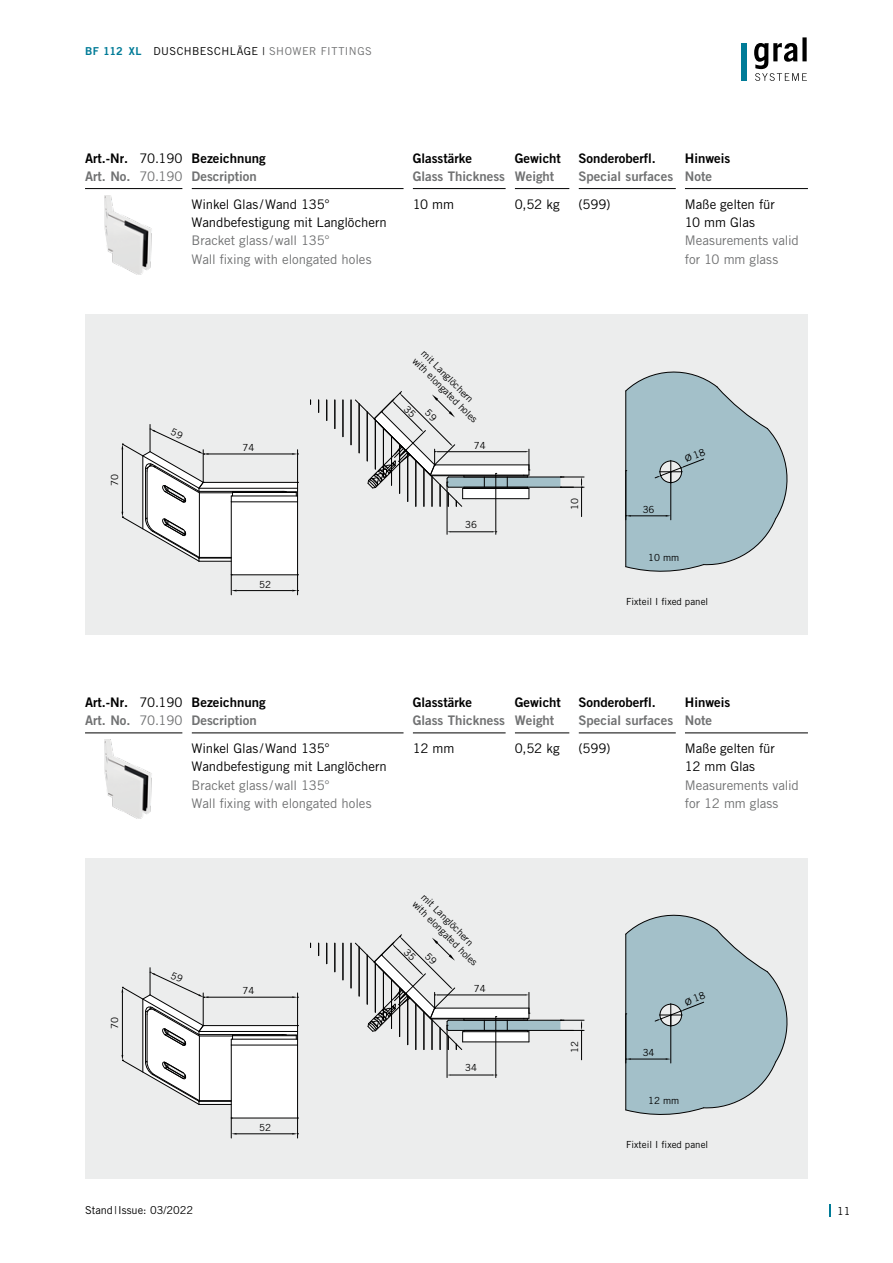
<style>
.page{position:relative;width:893px;height:1263px;background:#fff}
.page>*{position:absolute;margin:0;border:0;box-sizing:border-box;transform-origin:0 0}
.t1{font:13.2px/18.3px "Trade Gothic LT Pro";letter-spacing:-.01em;color:#000}
.t2{font:13.2px/18.3px "Trade Gothic LT Pro";letter-spacing:-.005em;color:#707172}
.t3{font:13.2px/18.3px "Trade Gothic LT Pro Bd 2";color:#000}
.t4{font:13.2px "Trade Gothic LT Pro Bd 2";color:#707172}
.t5{font:10.95px "Trade Gothic LT Pro";letter-spacing:.035em;color:#000}
.t6{font:10.95px "Trade Gothic LT Pro";color:#000}
.t7{font:9.75px/11.4px "Trade Gothic";color:#000}
.s1{font-family:"Trade Gothic LT Pro Bd 2";color:#007b97}
.s2{color:#707172}
.s3{font-family:"Trade Gothic LT Pro"}
.s4{font-family:"Trade Gothic LT Pro";color:#707172}
</style>
<div class="page">
<svg style="left:829px;top:1204px;width:2px;height:13px"></svg>
<div style="left:741px;top:43px;width:6px;height:38px;background:#007b97"></div>
<svg style="left:754px;top:37px;width:53px;height:44px"></svg>
<img style="left:104px;top:195px;width:48px;height:80px">
<hr style="left:85px;top:188px;width:98px;height:1px;background:#000">
<hr style="left:192px;top:188px;width:212px;height:1px;background:#000">
<hr style="left:413px;top:188px;width:93px;height:1px;background:#000">
<hr style="left:515px;top:188px;width:55px;height:1px;background:#000">
<hr style="left:579px;top:188px;width:97px;height:1px;background:#000">
<hr style="left:685px;top:188px;width:123px;height:1px;background:#000">
<div style="left:85px;top:315px;width:723px;height:320px;background:#eceded"></div>
<hr style="left:581px;top:487px;width:1px;height:30px;background:#000">
<hr style="left:447px;top:482px;width:1px;height:52px;background:#000">
<hr style="left:495px;top:473px;width:1px;height:61px;background:#000">
<hr style="left:450px;top:531px;width:43px;height:1px;background:#000">
<hr style="left:351px;top:400px;width:1px;height:45px;background:#000">
<hr style="left:343px;top:400px;width:1px;height:37px;background:#000">
<svg style="left:334px;top:400px;width:1px;height:29px"></svg>
<svg style="left:326px;top:400px;width:1px;height:20px"></svg>
<svg style="left:318px;top:400px;width:1px;height:12px"></svg>
<img style="left:104px;top:739px;width:48px;height:80px">
<hr style="left:85px;top:733px;width:98px;height:1px;background:#000">
<hr style="left:192px;top:733px;width:212px;height:1px;background:#000">
<hr style="left:413px;top:733px;width:93px;height:1px;background:#000">
<hr style="left:515px;top:733px;width:55px;height:1px;background:#000">
<hr style="left:579px;top:733px;width:97px;height:1px;background:#000">
<hr style="left:685px;top:733px;width:123px;height:1px;background:#000">
<div style="left:85px;top:858px;width:723px;height:320px;background:#eceded"></div>
<hr style="left:581px;top:1030px;width:1px;height:30px;background:#000">
<hr style="left:447px;top:1025px;width:1px;height:52px;background:#000">
<hr style="left:495px;top:1017px;width:1px;height:60px;background:#000">
<hr style="left:450px;top:1075px;width:43px;height:1px;background:#000">
<hr style="left:351px;top:943px;width:1px;height:45px;background:#000">
<hr style="left:343px;top:943px;width:1px;height:37px;background:#000">
<svg style="left:334px;top:943px;width:1px;height:29px"></svg>
<svg style="left:326px;top:943px;width:1px;height:21px"></svg>
<svg style="left:318px;top:943px;width:1px;height:13px"></svg>
<svg style="left:122px;top:424px;width:177px;height:171px"></svg>
<svg style="left:355px;top:391px;width:229px;height:116px"></svg>
<svg style="left:625px;top:914px;width:163px;height:201px"></svg>
<svg style="left:122px;top:968px;width:177px;height:170px"></svg>
<svg style="left:355px;top:934px;width:229px;height:116px"></svg>
<svg style="left:625px;top:371px;width:163px;height:201px"></svg>
<p class="t5" style="left:85px;top:45px;width:288px"><span class="s1">BF 112 XL</span> DUSCHBESCHLÄGE | <span class="s2">SHOWER FITTINGS</span></p>
<p class="t3" style="left:85px;top:149px;width:99px">Art.-Nr. <span class="s3">70.190<br></span><span class="s2">Art. No.</span> <span class="s4">70.190</span></p>
<p class="t3" style="left:192px;top:149px;width:76px">Bezeichnung</p>
<p class="t4" style="left:192px;top:168px;width:67px">Description</p>
<p class="t1" style="left:192px;top:195px;width:197px">Winkel Glas /Wand 135°<br>Wandbefestigung mit Langlöchern</p>
<p class="t2" style="left:192px;top:231px;width:182px">Bracket glass /wall 135°<br>Wall fixing with elongated holes</p>
<p class="t3" style="left:413px;top:149px;width:61px">Glasstärke</p>
<p class="t4" style="left:413px;top:168px;width:94px">Glass Thickness</p>
<p class="t3" style="left:515px;top:149px;width:48px">Gewicht</p>
<p class="t4" style="left:515px;top:168px;width:41px">Weight</p>
<p class="t3" style="left:579px;top:149px;width:79px">Sonderoberfl.</p>
<p class="t4" style="left:579px;top:168px;width:96px">Special surfaces</p>
<p class="t3" style="left:685px;top:149px;width:47px">Hinweis</p>
<p class="t4" style="left:685px;top:168px;width:29px">Note</p>
<p class="t1" style="left:413px;top:195px;width:43px">10 mm</p>
<p class="t1" style="left:515px;top:195px;width:47px">0,52 kg</p>
<p class="t1" style="left:579px;top:195px;width:34px">(599)</p>
<p class="t1" style="left:685px;top:195px;width:92px">Maße gelten für<br>10 mm Glas</p>
<p class="t2" style="left:685px;top:231px;width:116px">Measurements valid for 10 mm glass</p>
<p class="t7" style="left:109px;top:486px;width:13px;rotate:-90deg">70</p>
<p class="t7" style="left:243px;top:441px;width:13px">74</p>
<p class="t7" style="left:259px;top:579px;width:13px">52</p>
<p class="t7" style="left:426px;top:347px;width:89px;rotate:45deg">mit Langlöchern with elongated holes</p>
<p class="t7" style="left:474px;top:440px;width:13px">74</p>
<p class="t7" style="left:465px;top:519px;width:13px">36</p>
<p class="t7" style="left:569px;top:510px;width:13px;rotate:-90deg">10</p>
<p class="t7" style="left:643px;top:503px;width:13px">36</p>
<p class="t7" style="left:648px;top:552px;width:33px">10 mm</p>
<p class="t7" style="left:626px;top:595px;width:84px">Fixteil I fixed panel</p>
<p class="t3" style="left:85px;top:693px;width:99px">Art.-Nr. <span class="s3">70.190<br></span><span class="s2">Art. No.</span> <span class="s4">70.190</span></p>
<p class="t3" style="left:192px;top:693px;width:76px">Bezeichnung</p>
<p class="t4" style="left:192px;top:712px;width:67px">Description</p>
<p class="t1" style="left:192px;top:739px;width:197px">Winkel Glas /Wand 135°<br>Wandbefestigung mit Langlöchern</p>
<p class="t2" style="left:192px;top:776px;width:182px">Bracket glass /wall 135°<br>Wall fixing with elongated holes</p>
<p class="t3" style="left:413px;top:693px;width:61px">Glasstärke</p>
<p class="t4" style="left:413px;top:712px;width:94px">Glass Thickness</p>
<p class="t3" style="left:515px;top:693px;width:48px">Gewicht</p>
<p class="t4" style="left:515px;top:712px;width:41px">Weight</p>
<p class="t3" style="left:579px;top:693px;width:79px">Sonderoberfl.</p>
<p class="t4" style="left:579px;top:712px;width:96px">Special surfaces</p>
<p class="t3" style="left:685px;top:693px;width:47px">Hinweis</p>
<p class="t4" style="left:685px;top:712px;width:29px">Note</p>
<p class="t1" style="left:413px;top:739px;width:43px">12 mm</p>
<p class="t1" style="left:515px;top:739px;width:47px">0,52 kg</p>
<p class="t1" style="left:579px;top:739px;width:34px">(599)</p>
<p class="t1" style="left:685px;top:739px;width:92px">Maße gelten für<br>12 mm Glas</p>
<p class="t2" style="left:685px;top:776px;width:116px">Measurements valid for 12 mm glass</p>
<p class="t7" style="left:109px;top:1029px;width:13px;rotate:-90deg">70</p>
<p class="t6" style="left:85px;top:1203px;width:110px">Stand|Issue: 03/2022</p>
<p class="t7" style="left:243px;top:984px;width:13px">74</p>
<p class="t7" style="left:259px;top:1122px;width:13px">52</p>
<p class="t7" style="left:426px;top:890px;width:89px;rotate:45deg">mit Langlöchern with elongated holes</p>
<p class="t7" style="left:474px;top:983px;width:13px">74</p>
<p class="t7" style="left:465px;top:1062px;width:13px">34</p>
<p class="t7" style="left:569px;top:1053px;width:13px;rotate:-90deg">12</p>
<p class="t7" style="left:643px;top:1046px;width:13px">34</p>
<p class="t7" style="left:648px;top:1095px;width:33px">12 mm</p>
<p class="t7" style="left:626px;top:1138px;width:84px">Fixteil I fixed panel</p>
<p class="t5" style="left:837px;top:1204px;width:15px">11</p>
</div>
